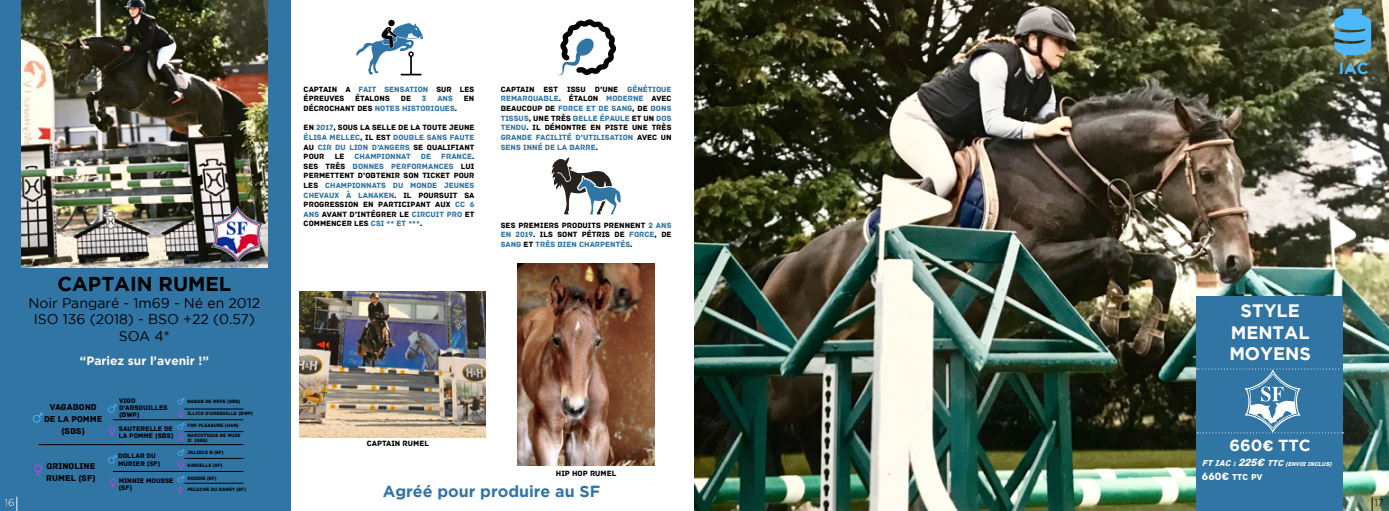
<style>
.page{position:relative;width:1389px;height:511px;background:#fff}
.page>*{position:absolute;margin:0;border:0;box-sizing:border-box;transform-origin:0 0}
.t1{font:700 20px "Gotham";color:#000}
.t2{font:700 18px/21.6px "Gotham";color:#fffefd;text-align:center}
.t3{font:700 16px "Gotham";color:#3175a5}
.t4{font:700 16px "Gotham";color:#fffefd}
.t5{font:700 16px "Gotham";color:#4eb8f8}
.t6{font:14px/16.8px "Gotham";color:#000;text-align:center}
.t7{font:700 12px "Gotham";color:#fffaf7}
.t8{font:300 10px "Gotham";color:#fffefd}
.t9{font:300 10px "Gotham";color:#000}
.t10{font:9px/12px "Archive";color:#000}
.t11{font:9px "Archive";color:#fffefd}
.t12{font:8px/9.6px "Archive";color:#000;text-align:justify}
.t13{font:8px/9.6px "Archive";color:#3175a5;text-align:justify}
.t14{font:7px/7px "Archive";color:#000}
.t15{font:italic 6px "Archive";color:#fffefd}
.t16{font:5px/9.8px "Archive";color:#000}
.s1{color:#3175a5}
.s2{color:#000}
.s3{font-family:"Archive";font-weight:400}
.s4{font-size:9px}
.s5{font-size:11px}
</style>
<div class="page">
<div style="left:0;top:0;width:290px;height:510px;background:#3175a5"></div>
<svg style="left:559px;top:19px;width:57px;height:56px"></svg>
<svg style="left:356px;top:20px;width:67px;height:55px"></svg>
<img style="left:21px;top:0;width:247px;height:267px">
<img style="left:209px;top:205px;width:56px;height:59px">
<hr style="left:38px;top:443px;width:205px;height:1px;background:#000">
<hr style="left:113px;top:419px;width:130px;height:1px;background:#000">
<hr style="left:113px;top:470px;width:130px;height:1px;background:#000">
<hr style="left:184px;top:457px;width:59px;height:1px;background:#000">
<hr style="left:184px;top:408px;width:59px;height:1px;background:#000">
<hr style="left:184px;top:430px;width:59px;height:1px;background:#000">
<hr style="left:184px;top:482px;width:59px;height:1px;background:#000">
<svg style="left:34px;top:464px;width:8px;height:11px"></svg>
<svg style="left:110px;top:479px;width:6px;height:8px"></svg>
<svg style="left:178px;top:462px;width:6px;height:7px"></svg>
<svg style="left:178px;top:410px;width:5px;height:7px"></svg>
<svg style="left:109px;top:426px;width:6px;height:9px"></svg>
<svg style="left:33px;top:412px;width:10px;height:11px"></svg>
<svg style="left:108px;top:404px;width:9px;height:9px"></svg>
<svg style="left:108px;top:455px;width:9px;height:8px"></svg>
<svg style="left:178px;top:449px;width:6px;height:7px"></svg>
<svg style="left:178px;top:423px;width:6px;height:18px"></svg>
<svg style="left:178px;top:398px;width:6px;height:6px"></svg>
<svg style="left:178px;top:476px;width:6px;height:18px"></svg>
<svg style="left:17px;top:496px;width:1px;height:14px"></svg>
<img style="left:694px;top:0;width:695px;height:510px">
<div style="left:1197px;top:296px;width:146px;height:214px;background:#3175a5"></div>
<svg style="left:1372px;top:497px;width:1px;height:13px"></svg>
<svg style="left:1197px;top:368px;width:147px;height:65px"></svg>
<img style="left:300px;top:291px;width:186px;height:145px">
<img style="left:518px;top:263px;width:137px;height:201px">
<svg style="left:1333px;top:8px;width:40px;height:48px;background:#519bbe"></svg>
<svg style="left:552px;top:157px;width:69px;height:57px"></svg>
<p class="t8" style="left:5px;top:496px;width:11px">16</p>
<h1 class="t1" style="left:57px;top:272px;width:175px">CAPTAIN RUMEL</h1>
<h3 class="t6" style="left:28px;top:294px;width:233px">Noir Pangaré - 1m69 - Né en 2012<br>ISO 136 (2018) - BSO +22 (0.57)<br>SOA 4*</h3>
<h3 class="t7" style="left:80px;top:353px;width:130px">“Pariez sur l’avenir !”</h3>
<p class="t10" style="left:44px;top:401px;width:60px;text-align:center">VAGABOND<br>DE LA POMME (SBS)</p>
<p class="t14" style="left:119px;top:397px;width:50px">VIGO<br>D’ARSOUILLES (BWP)</p>
<p class="t16" style="left:187px;top:396px;width:55px">NABAB DE REVE (SBS)</p>
<p class="t16" style="left:187px;top:408px;width:67px">ILLICO D’ARSOUILLE (BWP)</p>
<p class="t16" style="left:187px;top:420px;width:55px">FOR PLEASURE (HAN)<br>NARCOTIQUE DE MUZE</p>
<p class="t16" style="left:187px;top:435px;width:22px">II (SBS)</p>
<p class="t16" style="left:187px;top:447px;width:38px">JALISCO B (SF)</p>
<p class="t16" style="left:187px;top:460px;width:37px">KARIELLE (SF)</p>
<p class="t16" style="left:187px;top:473px;width:31px">ROSIRE (SF)</p>
<p class="t16" style="left:187px;top:484px;width:60px">PELUCHE DU BANEY (SF)</p>
<p class="t14" style="left:119px;top:424px;width:56px">SAUTERELLE DE<br>LA POMME (SBS)</p>
<p class="t14" style="left:118px;top:452px;width:44px">DOLLAR DU<br>MURIER (SF)</p>
<p class="t14" style="left:119px;top:476px;width:56px">MINNIE MOUSSE (SF)</p>
<p class="t10" style="left:46px;top:459px;width:51px">QRINOLINE<br>RUMEL (SF)</p>
<p class="t12" style="left:304px;top:84px;width:172px">CAPTAIN A <span class="s1">FAIT SENSATION</span> SUR LES<br>ÉPREUVES</p>
<p class="t12" style="left:355px;top:94px;width:36px">ÉTALONS</p>
<p class="t12" style="left:401px;top:94px;width:12px">DE</p>
<p class="t13" style="left:422px;top:94px;width:6px">3</p>
<p class="t13" style="left:437px;top:94px;width:17px">ANS</p>
<p class="t12" style="left:464px;top:94px;width:12px">EN</p>
<p class="t13" style="left:304px;top:104px;width:155px"><span class="s2">DÉCROCHANT DES</span> NOTES HISTORIQUES<span class="s2">.</span></p>
<p class="t12" style="left:304px;top:123px;width:172px">EN <span class="s1">2017</span>, SOUS LA SELLE DE LA TOUTE JEUNE <span class="s1">ÉLISA MELLEC</span>, IL EST <span class="s1">DOUBLE SANS FAUTE </span>AU <span class="s1">CIR DU LION D’ANGERS</span> SE QUALIFIANT POUR</p>
<p class="t12" style="left:304px;top:152px;width:172px;text-indent:138px"><span class="s1">FRANCE</span>.<br>SES TRÈS <span class="s1">BONNES PERFORMANCES</span> LUI PERMETTENT D’OBTENIR SON TICKET POUR LES <span class="s1">CHAMPIONNATS DU MONDE JEUNES CHEVAUX À LANAKEN</span>. IL POURSUIT SA PROGRESSION EN PARTICIPANT AUX <span class="s1">CC 6<br>ANS</span> AVANT D’INTÉGRER LE <span class="s1">CIRCUIT PRO</span> ET COMMENCER LES <span class="s1">CSI ** ET ***</span>.</p>
<p class="t12" style="left:335px;top:152px;width:11px">LE</p>
<p class="t13" style="left:355px;top:152px;width:58px">CHAMPIONNAT</p>
<p class="t13" style="left:421px;top:152px;width:12px">DE</p>
<p class="t13" style="left:501px;top:84px;width:172px"><span class="s2">CAPTAIN EST ISSU D’UNE</span> GÉNÉTIQUE REMARQUABLE<span class="s2">. ÉTALON</span> MODERNE <span class="s2">AVEC BEAUCOUP DE</span> FORCE ET DE SANG<span class="s2">, DE</span> BONS TISSUS<span class="s2">, UNE TRÈS</span> BELLE ÉPAULE <span class="s2">ET UN</span> DOS TENDU<span class="s2">. IL DÉMONTRE EN PISTE UNE TRÈS </span>GRANDE FACILITÉ D’UTILISATION <span class="s2">AVEC UN </span>SENS INNÉ DE LA BARRE<span class="s2">.</span></p>
<p class="t12" style="left:501px;top:220px;width:172px">SES PREMIERS PRODUITS PRENNENT <span class="s1">2 ANS EN 2019</span>. ILS SONT PÉTRIS DE <span class="s1">FORCE</span>, DE <span class="s1">SANG</span> ET <span class="s1">TRÈS BIEN CHARPENTÉS</span>.</p>
<p class="t12" style="left:367px;top:438px;width:64px">CAPTAIN RUMEL</p>
<p class="t12" style="left:556px;top:468px;width:62px">HIP HOP RUMEL</p>
<h3 class="t3" style="left:383px;top:481px;width:219px">Agréé pour produire au SF</h3>
<h3 class="t5" style="left:1339px;top:58px;width:31px">IAC</h3>
<h2 class="t2" style="left:1229px;top:299px;width:83px">STYLE<br>MENTAL<br>MOYENS</h2>
<h3 class="t4" style="left:1230px;top:436px;width:83px">660<span class="s3">€</span> TTC</h3>
<p class="t15" style="left:1202px;top:460px;width:133px"><span class="s4">FTIAC :</span><span class="s5">225€</span> <span class="s4">TTC</span> (ENVOIINCLUS)</p>
<p class="t11" style="left:1202px;top:471px;width:62px"><span class="s5">660€</span> TTC PV</p>
<p class="t9" style="left:1375px;top:496px;width:11px">17</p>
</div>
